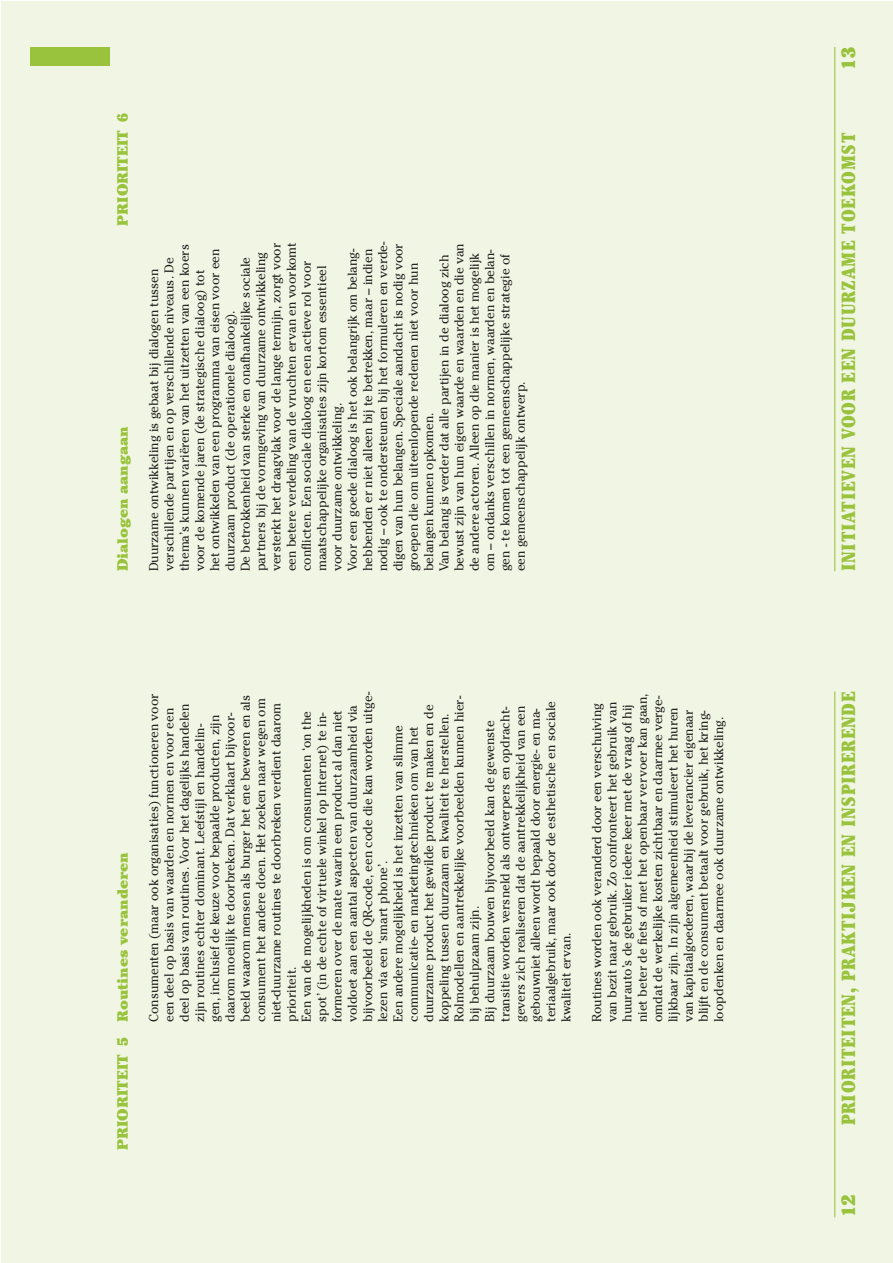
<style>
.page{position:relative;width:893px;height:1263px;background:#fff}
.page>*{position:absolute;margin:0;border:0;box-sizing:border-box;transform-origin:0 0}
.t1{font:900 condensed 19.05px "Cheltenham Std";letter-spacing:.04em;color:#99c33c}
.t2{font:900 19.05px "Cheltenham Std";color:#99c33c}
.t3{font:900 14.85px "Cheltenham Std";color:#99c33c}
.t4{font:12.75px/15.3px "Cheltenham Std";color:#231f20}
</style>
<div class="page">
<div style="left:1px;top:1px;width:892px;height:1261px;background:#f1f6e4"></div>
<div style="left:30px;top:47px;width:79px;height:18px;background:#99c33c"></div>
<hr style="left:834px;top:47px;width:1px;height:524px;background:#99c33c">
<hr style="left:834px;top:691px;width:1px;height:526px;background:#99c33c">
<p class="t3" style="left:117px;top:226px;width:114px;rotate:-90deg">PRIORITEIT 6</p>
<p class="t3" style="left:117px;top:571px;width:146px;rotate:-90deg">Dialogen aangaan</p>
<p class="t4" style="left:148px;top:571px;width:331px;rotate:-90deg">Duurzame ontwikkeling is gebaat bij dialogen tussen verschillende partijen en op verschillende niveaus. De thema’s kunnen variëren van het uitzetten van een koers voor de komende jaren (de strategische dialoog) tot<br>het ontwikkelen van een programma van eisen voor een duurzaam product (de operationele dialoog).<br>De betrokkenheid van sterke en onafhankelijke sociale partners bij de vormgeving van duurzame ontwikkeling versterkt het draagvlak voor de lange termijn, zorgt voor een betere verdeling van de vruchten ervan en voorkomt conflicten. Een sociale dialoog en een actieve rol voor maatschappelijke organisaties zijn kortom essentieel voor duurzame ontwikkeling.<br>Voor een goede dialoog is het ook belangrijk om belang&shy;hebbenden er niet alleen bij te betrekken, maar – indien nodig – ook te ondersteunen bij het formuleren en verde&shy;digen van hun belangen. Speciale aandacht is nodig voor groepen die om uiteenlopende redenen niet voor hun belangen kunnen opkomen.<br>Van belang is verder dat alle partijen in de dialoog zich bewust zijn van hun eigen waarde en waarden en die van de andere actoren. Alleen op die manier is het mogelijk om – ondanks verschillen in normen, waarden en belan&shy;gen - te komen tot een gemeenschappelijke strategie of een gemeenschappelijk ontwerp.</p>
<p class="t3" style="left:117px;top:1022px;width:171px;rotate:-90deg">Routines veranderen</p>
<p class="t3" style="left:117px;top:1150px;width:114px;rotate:-90deg">PRIORITEIT 5</p>
<p class="t4" style="left:148px;top:1022px;width:331px;rotate:-90deg">Consumenten (maar ook organisaties) functioneren voor een deel op basis van waarden en normen en voor een deel op basis van routines. Voor het dagelijks handelen zijn routines echter dominant. Leefstijl en handelin-<br>gen, inclusief de keuze voor bepaalde producten, zijn daarom moeilijk te doorbreken. Dat verklaart bijvoor&shy;beeld waarom mensen als burger het ene beweren en als consument het andere doen. Het zoeken naar wegen om niet-duurzame routines te doorbreken verdient daarom prioriteit.<br>Een van de mogelijkheden is om consumenten ‘on the spot’ (in de echte of virtuele winkel op Internet) te in&shy;formeren over de mate waarin een product al dan niet voldoet aan een aantal aspecten van duurzaamheid via bijvoorbeeld de QR-code, een code die kan worden uitge&shy;lezen via een ‘smart phone’.<br>Een andere mogelijkheid is het inzetten van slimme communicatie- en marketingtechnieken om van het duurzame product het gewilde product te maken en de koppeling tussen duurzaam en kwaliteit te herstellen.<br>Rolmodellen en aantrekkelijke voorbeelden kunnen hier&shy;bij behulpzaam zijn.<br>Bij duurzaam bouwen bijvoorbeeld kan de gewenste transitie worden versneld als ontwerpers en opdracht&shy;gevers zich realiseren dat de aantrekkelijkheid van een gebouwniet alleen wordt bepaald door energie- en ma&shy;teriaalgebruik, maar ook door de esthetische en sociale kwaliteit ervan.</p>
<p class="t4" style="left:590px;top:1022px;width:330px;rotate:-90deg">Routines worden ook veranderd door een verschuiving van bezit naar gebruik. Zo confronteert het gebruik van huurauto’s de gebruiker iedere keer met de vraag of hij niet beter de fiets of met het openbaar vervoer kan gaan, omdat de werkelijke kosten zichtbaar en daarmee verge&shy;lijkbaar zijn. In zijn algemeenheid stimuleert het huren van kapitaalgoederen, waarbij de leverancier eigenaar blijft en de consument betaalt voor gebruik, het kring&shy;loopdenken en daarmee ook duurzame ontwikkeling.</p>
<h1 class="t2" style="left:841px;top:70px;width:24px;rotate:-90deg">13</h1>
<h1 class="t1" style="left:841px;top:571px;width:440px;rotate:-90deg">INITIATIEVEN VOOR EEN DUURZAME TOEKOMST</h1>
<h1 class="t1" style="left:841px;top:1125px;width:435px;rotate:-90deg">PRIORITEITEN, PRAKTIJKEN EN INSPIRERENDE</h1>
<h1 class="t2" style="left:841px;top:1217px;width:24px;rotate:-90deg">12</h1>
</div>
